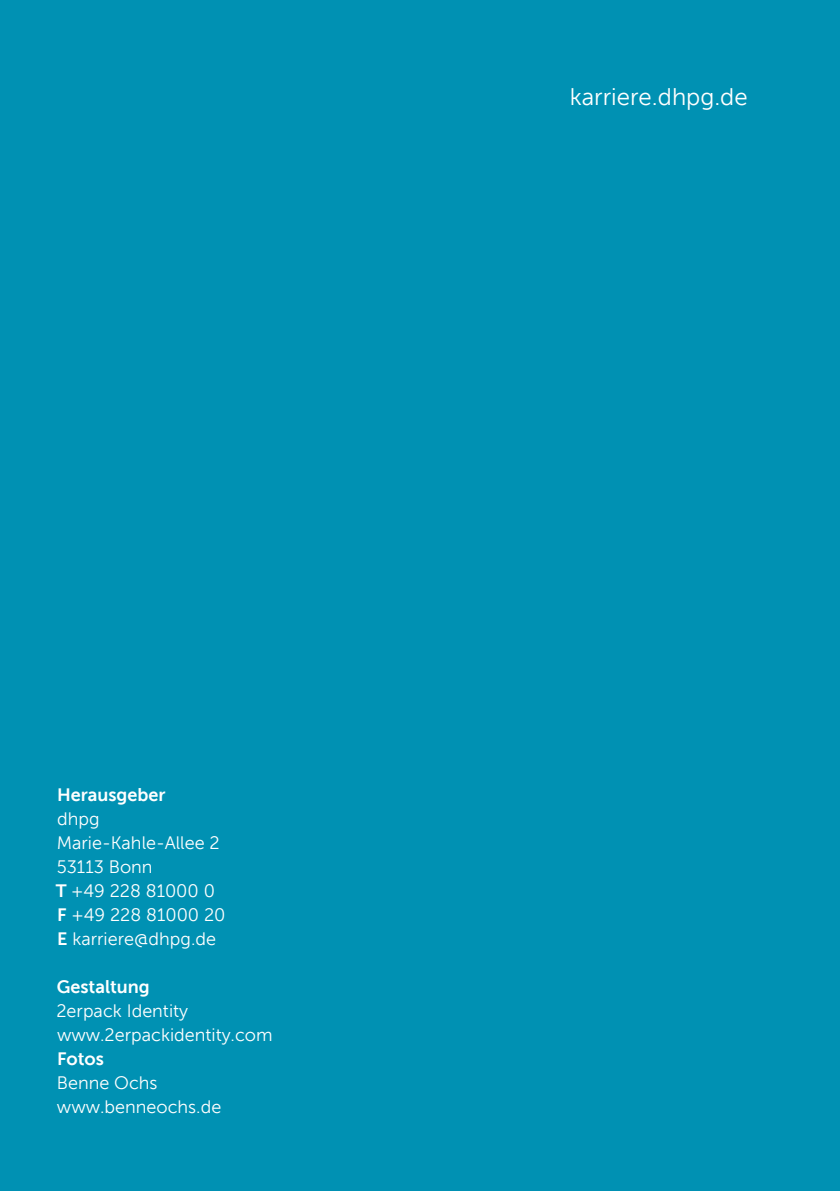
<style>
.page{position:relative;width:840px;height:1191px;background:#fff}
.page>*{position:absolute;margin:0;border:0;box-sizing:border-box;transform-origin:0 0}
.t1{font:700 24px "Museofordhpg";color:#fff}
.t2{font:700 18px/24px "Museofordhpg";color:#fff}
.t3{font:800 18px "Museofordhpg";color:#fff}
.s1{font-weight:800}
</style>
<div class="page">
<div style="left:0;top:0;width:839px;height:1191px;background:#0091b3"></div>
<p class="t3" style="left:57px;top:784px;width:110px">Herausgeber</p>
<p class="t2" style="left:56px;top:807px;width:171px">dhpg<br>Marie- Kahle-Allee 2<br>53113 Bonn<br><span class="s1">T</span> +49 228 81000 0<br><span class="s1">F</span> +49 228 81000 20<br><span class="s1">E</span> karriere@dhpg.de</p>
<p class="t3" style="left:57px;top:976px;width:94px">Gestaltung</p>
<p class="t2" style="left:56px;top:999px;width:217px">2erpack Identity www.2erpackidentity.com</p>
<p class="t3" style="left:57px;top:1048px;width:48px">Fotos</p>
<p class="t2" style="left:57px;top:1071px;width:166px">Benne Ochs www.benneochs.de</p>
<h1 class="t1" style="left:569px;top:84px;width:179px">karriere.dhpg.de</h1>
</div>
